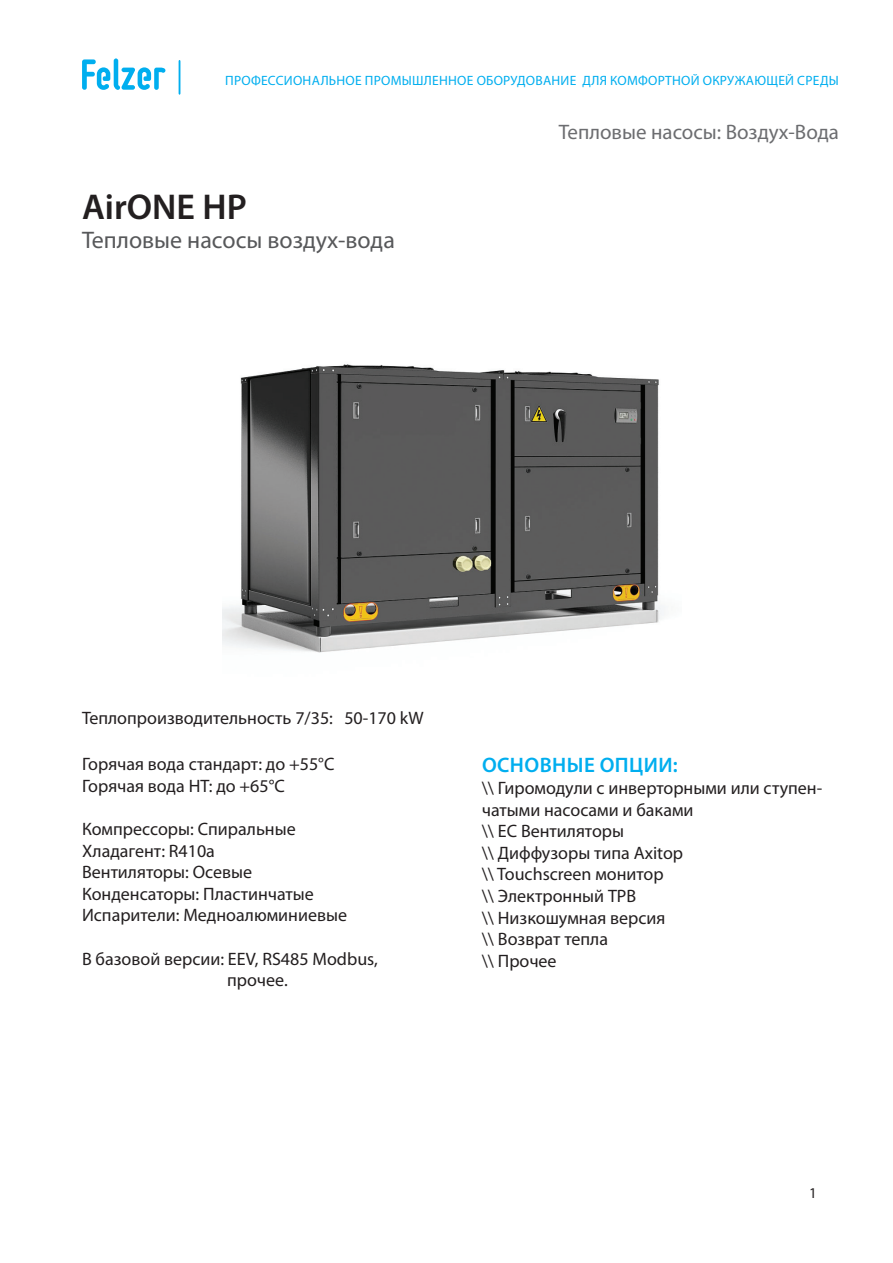
<style>
.page{position:relative;width:893px;height:1263px;background:#fff}
.page>*{position:absolute;margin:0;border:0;box-sizing:border-box;transform-origin:0 0}
.t1{font:600 36px "Myriad Pro";color:#231f20}
.t2{font:24px "Myriad Pro";color:#57585a}
.t3{font:21px "Myriad Pro";color:#6c6d70}
.t4{font:600 21px "Myriad Pro";letter-spacing:.02em;color:#00aeef}
.t5{font:18px/21.6px "Myriad Pro";color:#231f20}
.t6{font:15px "Myriad Pro";color:#231f20}
.t7{font:13.5px "Myriad Pro";letter-spacing:.02em;color:#00aeef}
</style>
<div class="page">
<img style="left:222px;top:364px;width:443px;height:289px">
<svg style="left:82px;top:58px;width:83px;height:32px"></svg>
<svg style="left:179px;top:60px;width:1px;height:35px"></svg>
<p class="t7" style="left:225px;top:72px;width:615px">ПРОФЕССИОНАЛЬНОЕ ПРОМЫШЛЕННОЕ ОБОРУДОВАНИЕ ДЛЯ КОМФОРТНОЙ ОКРУЖАЮЩЕЙ СРЕДЫ</p>
<p class="t1" style="left:82px;top:184px;width:166px">AirONE HP</p>
<p class="t2" style="left:82px;top:225px;width:314px">Тепловые насосы воздух-вода</p>
<p class="t3" style="left:559px;top:119px;width:281px">Тепловые насосы: Воздух-Вода</p>
<p class="t5" style="left:82px;top:706px;width:343px">Теплопроизводительность 7/35: 50-170 kW</p>
<p class="t5" style="left:82px;top:753px;width:254px">Горячая вода стандарт: до +55°C</p>
<p class="t5" style="left:82px;top:775px;width:204px">Горячая вода HT: до +65°C</p>
<p class="t5" style="left:82px;top:818px;width:215px">Компрессоры: Спиральные</p>
<p class="t5" style="left:82px;top:839px;width:134px">Хладагент: R410a</p>
<p class="t5" style="left:82px;top:861px;width:172px">Вентиляторы: Осевые</p>
<p class="t5" style="left:82px;top:883px;width:233px">Конденсаторы: Пластинчатые</p>
<p class="t5" style="left:82px;top:904px;width:266px">Испарители: Медноалюминиевые</p>
<p class="t5" style="left:82px;top:947px;width:297px">В базовой версии: EEV, RS485 Modbus,</p>
<p class="t5" style="left:227px;top:969px;width:62px">прочее.</p>
<p class="t4" style="left:482px;top:752px;width:197px">ОСНОВНЫЕ ОПЦИИ:</p>
<p class="t5" style="left:482px;top:777px;width:342px">\\ Гиромодули с инверторными или ступен&shy;чатыми насосами и баками</p>
<p class="t5" style="left:482px;top:820px;width:144px">\\ EC Вентиляторы</p>
<p class="t5" style="left:482px;top:842px;width:203px">\\ Диффузоры типа Axitop</p>
<p class="t5" style="left:482px;top:863px;width:183px">\\ Touchscreen монитор</p>
<p class="t5" style="left:482px;top:885px;width:156px">\\ Электронный ТРВ</p>
<p class="t5" style="left:482px;top:906px;width:185px">\\ Низкошумная версия</p>
<p class="t5" style="left:482px;top:928px;width:128px">\\ Возврат тепла</p>
<p class="t5" style="left:482px;top:950px;width:76px">\\ Прочее</p>
<p class="t6" style="left:809px;top:1183px;width:9px">1</p>
</div>
